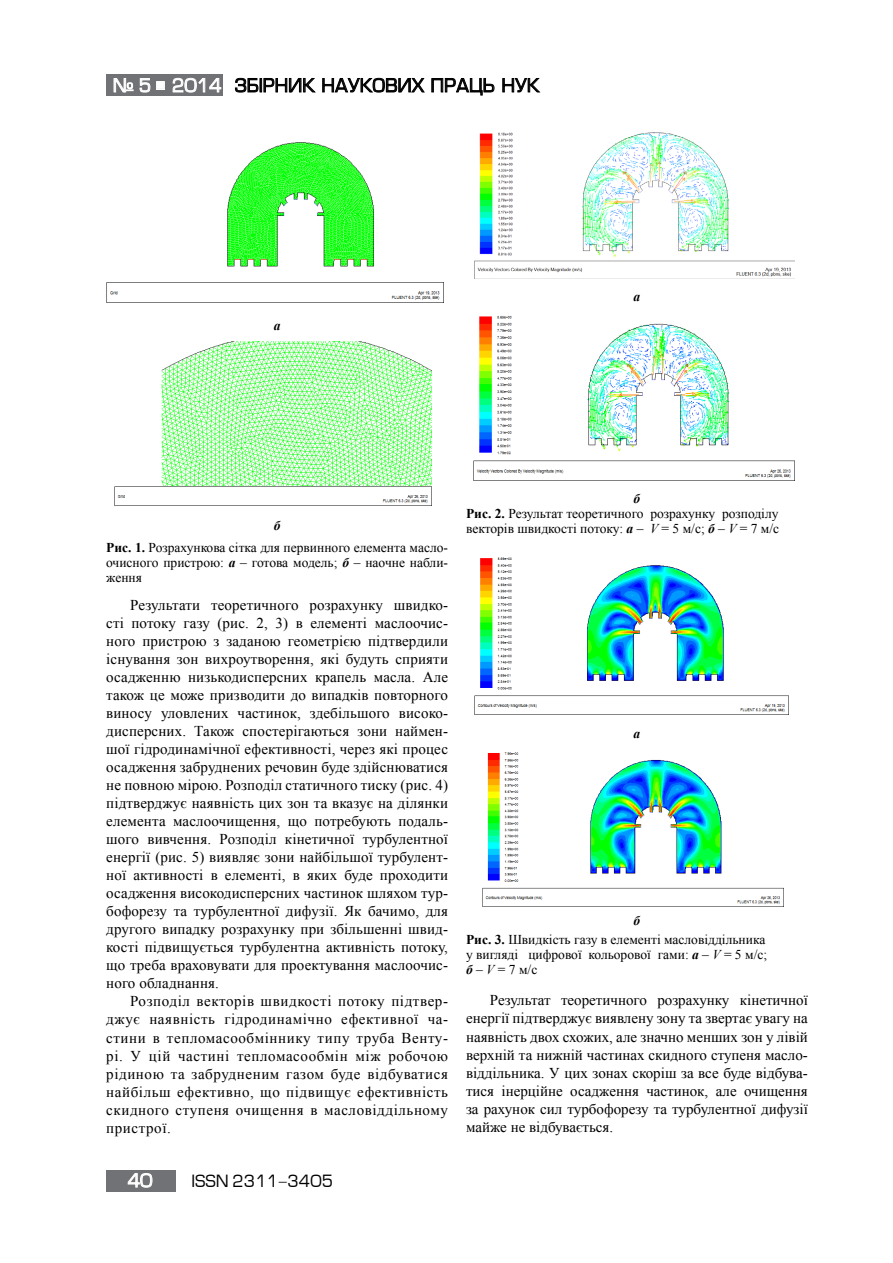
<style>
.page{position:relative;width:893px;height:1263px;background:#fff}
.page>*{position:absolute;margin:0;border:0;box-sizing:border-box;transform-origin:0 0}
.t1{font:18px "Europe";color:#000}
.t2{font:18px "Europe";color:#fff}
.t3{font:16.5px "Europe";color:#000}
.t4{font:15px/18px "Times New Roman";letter-spacing:.01em;color:#000;text-align:justify}
.t5{font:13.5px/15px "Times New Roman";color:#000}
.t6{font:italic 700 13.5px "Times New Roman";color:#000}
.s1{color:#fff}
.s2{font-weight:700;font-style:italic}
.s3{font-weight:700}
.s4{font-style:italic}
</style>
<div class="page">
<svg style="left:235px;top:77px;width:260px;height:19px"></svg>
<svg style="left:502px;top:78px;width:39px;height:15px"></svg>
<div style="left:106px;top:75px;width:117px;height:21px;background:#717275"></div>
<div style="left:106px;top:1170px;width:70px;height:21px;background:#717275"></div>
<svg style="left:113px;top:78px;width:38px;height:15px"></svg>
<div style="left:156px;top:81px;width:9px;height:9px;border:1px solid #fff"></div>
<svg style="left:172px;top:77px;width:50px;height:16px"></svg>
<svg style="left:127px;top:1173px;width:26px;height:15px"></svg>
<img style="left:106px;top:142px;width:337px;height:160px">
<img style="left:115px;top:341px;width:317px;height:165px">
<img style="left:475px;top:132px;width:319px;height:145px">
<img style="left:474px;top:316px;width:321px;height:164px">
<img style="left:475px;top:557px;width:314px;height:158px">
<img style="left:482px;top:752px;width:301px;height:154px">
<p class="t1" style="left:113px;top:76px;width:428px"><span class="s1">№ 5</span> <span class="s1">■ 2014</span> ЗБІРНИК НАУКОВИХ ПРАЦЬ НУК</p>
<p class="t6" style="left:274px;top:316px;width:8px">а</p>
<p class="t6" style="left:634px;top:287px;width:8px">а</p>
<p class="t5" style="left:106px;top:515px;width:343px;line-height:21.5px;text-align:center"><span class="s2">б<br></span><span class="s3">Рис. 1.</span> Розрахункова сітка для первинного елемента масло-</p>
<p class="t5" style="left:106px;top:554px;width:343px">очисного пристрою: <span class="s2">а</span> – готова модель; <span class="s2">б</span> – наочне набли&shy;ження</p>
<p class="t4" style="left:106px;top:596px;width:343px;text-indent:24px">Результати теоретичного розрахунку швидко&shy;сті потоку газу (рис. 2, 3) в елементі маслоочис&shy;ного пристрою з заданою геометрією підтвердили існування зон вихроутворення, які будуть сприяти осадженню низькодисперсних крапель масла. Але також це може призводити до випадків повторного виносу уловлених частинок, здебільшого високо&shy;дисперсних. Також спостерігаються зони наймен&shy;шої гідродинамічної ефективності, через які процес осадження забруднених речовин буде здійснюватися не повною мірою. Розподіл статичного тиску (рис. 4) підтверджує наявність цих зон та вказує на ділянки елемента маслоочищення, що потребують подаль&shy;шого вивчення. Розподіл кінетичної турбулентної енергії (рис. 5) виявляє зони найбільшої турбулент&shy;ної активності в елементі, в яких буде проходити осадження високодисперсних частинок шляхом тур&shy;бофорезу та турбулентної дифузії. Як бачимо, для другого випадку розрахунку при збільшенні швид&shy;кості підвищується турбулентна активність потоку, що треба враховувати для проектування маслоочис&shy;ного обладнання.</p>
<p class="t4" style="left:106px;top:992px;width:343px;text-indent:24px">Розподіл векторів швидкості потоку підтвер&shy;джує наявність гідродинамічно ефективної ча&shy;стини в тепломасообміннику типу труба Венту&shy;рі. У цій частині тепломасообмін між робочою рідиною та забрудненим газом буде відбуватися найбільш ефективно, що підвищує ефективність скидного ступеня очищення в масловіддільному пристрої.</p>
<p class="t2" style="left:128px;top:1171px;width:26px">40</p>
<p class="t3" style="left:191px;top:1172px;width:143px">ISSN 2311-3405</p>
<p class="t5" style="left:466px;top:491px;width:315px;text-indent:168px"><span class="s2">б<br></span><span class="s3">Рис. 2.</span> Результат теоретичного розрахунку розподілу векторів швидкості потоку: <span class="s2">а</span> – <span class="s4">V</span> = 5 м/с; <span class="s2">б</span> – <span class="s4">V</span> = 7 м/с</p>
<p class="t6" style="left:634px;top:724px;width:8px">а</p>
<p class="t5" style="left:466px;top:911px;width:301px;line-height:19.2px;text-indent:168px"><span class="s2">б<br></span><span class="s3">Рис. 3.</span> Швидкість газу в елементі масловіддільника</p>
<p class="t5" style="left:466px;top:947px;width:303px">у вигляді цифрової кольорової гами: <span class="s2">а</span> – <span class="s4">V</span> = 5 м/с; <span class="s2">б</span> – <span class="s4">V</span> = 7 м/с</p>
<p class="t4" style="left:466px;top:991px;width:343px;text-indent:24px">Результат теоретичного розрахунку кінетичної енергії підтверджує виявлену зону та звертає увагу на наявність двох схожих, але значно менших зон у лівій верхній та нижній частинах скидного ступеня масло&shy;віддільника. У цих зонах скоріш за все буде відбува&shy;тися інерційне осадження частинок, але очищення за рахунок сил турбофорезу та турбулентної дифузії майже не відбувається.</p>
</div>
